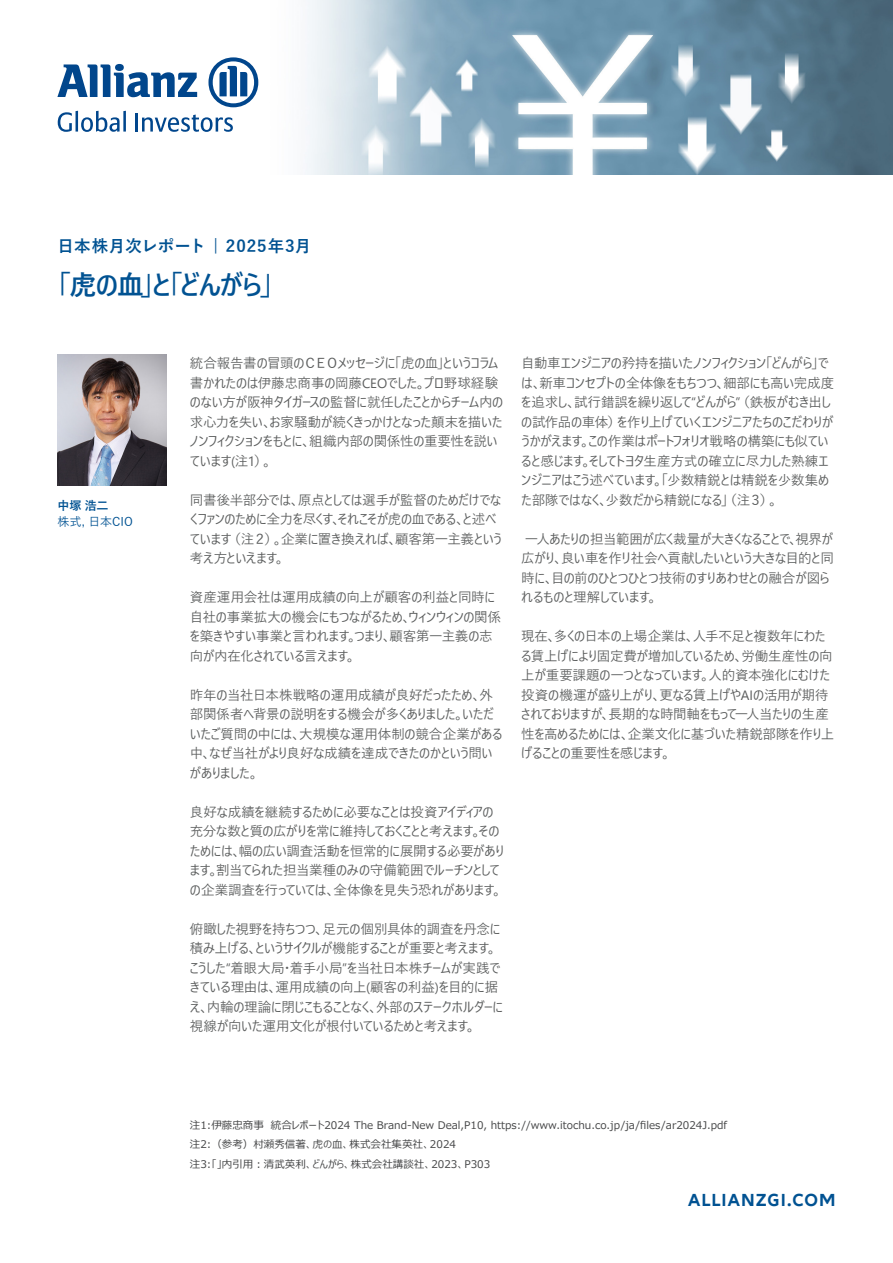
<style>
.page{position:relative;width:893px;height:1263px;background:#fff}
.page>*{position:absolute;margin:0;border:0;box-sizing:border-box;transform-origin:0 0}
.Headline{font:600 27px "Yu Gothic UI";letter-spacing:-.03em;color:#015292}
.URL_connect{font:700 18px "Allianz Neo";letter-spacing:.06em;color:#015292}
.t1{font:700 16.5px "Yu Gothic";letter-spacing:.025em;color:#015292}
.Copy{font:13.5px/19.5px "Yu Gothic UI";letter-spacing:-.02em;color:#5b5d5d}
.Copy__small{font:500 12px "Yu Gothic";letter-spacing:.015em;color:#015292}
.Copy__small-2{font:700 12px "Yu Gothic";color:#015292}
.t2{font:10.5px "Meiryo UI";color:#454647}
</style>
<div class="page">
<img style="left:57px;top:0;width:836px;height:174px">
<img style="left:57px;top:355px;width:110px;height:130px">
<svg style="left:57px;top:64px;width:140px;height:33px"></svg>
<svg style="left:208px;top:57px;width:50px;height:50px"></svg>
<svg style="left:58px;top:112px;width:14px;height:20px"></svg>
<hr style="left:76px;top:111px;width:2px;height:21px;background:#01468c">
<svg style="left:81px;top:111px;width:39px;height:21px"></svg>
<hr style="left:123px;top:111px;width:3px;height:21px;background:#01468c">
<hr style="left:135px;top:113px;width:3px;height:19px;background:#01468c">
<svg style="left:142px;top:115px;width:91px;height:17px"></svg>
<p class="t1" style="left:57px;top:236px;width:255px">日本株月次レポート | 2025年3月</p>
<p class="Headline" style="left:57px;top:270px;width:217px">「虎の血」と「どんがら」</p>
<p class="Copy__small-2" style="left:57px;top:499px;width:53px">中塚 浩二</p>
<p class="Copy__small" style="left:57px;top:510px;width:77px">株式, 日本CIO</p>
<p class="Copy" style="left:190px;top:352px;width:315px">統合報告書の冒頭のＣＥＯメッセージに「虎の血」というコラム書かれたのは伊藤忠商事の岡藤CEOでした。プロ野球経験のない方が阪神タイガースの監督に就任したことからチーム内の求心力を失い、お家騒動が続くきっかけとなった顛末を描いたノンフィクションをもとに、組織内部の関係性の重要性を説いています(注1）。</p>
<p class="Copy" style="left:190px;top:488px;width:314px">同書後半部分では、原点としては選手が監督のためだけでなくファンのために全力を尽くす、それこそが虎の血である、と述べています（注２）。企業に置き換えれば、顧客第一主義という考え方といえます。</p>
<p class="Copy" style="left:190px;top:586px;width:313px">資産運用会社は運用成績の向上が顧客の利益と同時に自社の事業拡大の機会にもつながるため、ウィンウィンの関係を築きやすい事業と言われます。つまり、顧客第一主義の志向が内在化されている言えます。</p>
<p class="Copy" style="left:190px;top:683px;width:314px">昨年の当社日本株戦略の運用成績が良好だったため、外部関係者へ背景の説明をする機会が多くありました。いただいたご質問の中には、大規模な運用体制の競合企業がある中、なぜ当社がより良好な成績を達成できたのかという問いがありました。</p>
<p class="Copy" style="left:190px;top:800px;width:316px">良好な成績を継続するために必要なことは投資アイディアの充分な数と質の広がりを常に維持しておくことと考えます。そのためには、幅の広い調査活動を恒常的に展開する必要があります。割当てられた担当業種のみの守備範囲でルーチンとしての企業調査を行っていては、全体像を見失う恐れがあります。</p>
<p class="Copy" style="left:190px;top:917px;width:315px">俯瞰した視野を持ちつつ、足元の個別具体的調査を丹念に積み上げる、というサイクルが機能することが重要と考えます。こうした“着眼大局・着手小局”を当社日本株チームが実践できている理由は、運用成績の向上(顧客の利益)を目的に据え、内輪の理論に閉じこもることなく、外部のステークホルダーに視線が向いた運用文化が根付いているためと考えます。</p>
<p class="Copy" style="left:521px;top:352px;width:315px">自動車エンジニアの矜持を描いたノンフィクション「どんがら」では、新車コンセプトの全体像をもちつつ、細部にも高い完成度を追求し、試行錯誤を繰り返して“どんがら”（鉄板がむき出しの試作品の車体）を作り上げていくエンジニアたちのこだわりがうかがえます。この作業はポートフォリオ戦略の構築にも似ていると感じます。そしてトヨタ生産方式の確立に尽力した熟練エンジニアはこう述べています。「少数精鋭とは精鋭を少数集めた部隊ではなく、少数だから精鋭になる」（注３）。</p>
<p class="Copy" style="left:521px;top:527px;width:314px">一人あたりの担当範囲が広く裁量が大きくなることで、視界が広がり、良い車を作リ社会へ貢献したいという大きな目的と同時に、目の前のひとつひとつ技術のすりあわせとの融合が図られるものと理解しています。</p>
<p class="Copy" style="left:521px;top:625px;width:314px">現在、多くの日本の上場企業は、人手不足と複数年にわたる賃上げにより固定費が増加しているため、労働生産性の向上が重要課題の一つとなっています。人的資本強化にむけた投資の機運が盛り上がり、更なる賃上げやAIの活用が期待されておりますが、長期的な時間軸をもって一人当たりの生産性を高めるためには、企業文化に基づいた精鋭部隊を作り上げることの重要性を感じます。</p>
<p class="t2" style="left:190px;top:1118px;width:538px">注1:伊藤忠商事　統合レポート2024 The Brand-New Deal,P10, https://www.itochu.co.jp/ja/files/ar2024J.pdf</p>
<p class="t2" style="left:190px;top:1137px;width:268px">注2:（参考）村瀬秀信著、虎の血、株式会社集英社、2024</p>
<p class="t2" style="left:190px;top:1157px;width:302px">注3:「」内引用：清武英利、どんがら、株式会社講談社、2023、P303</p>
<p class="URL_connect" style="left:688px;top:1189px;width:149px">ALLIANZGI.COM</p>
</div>
